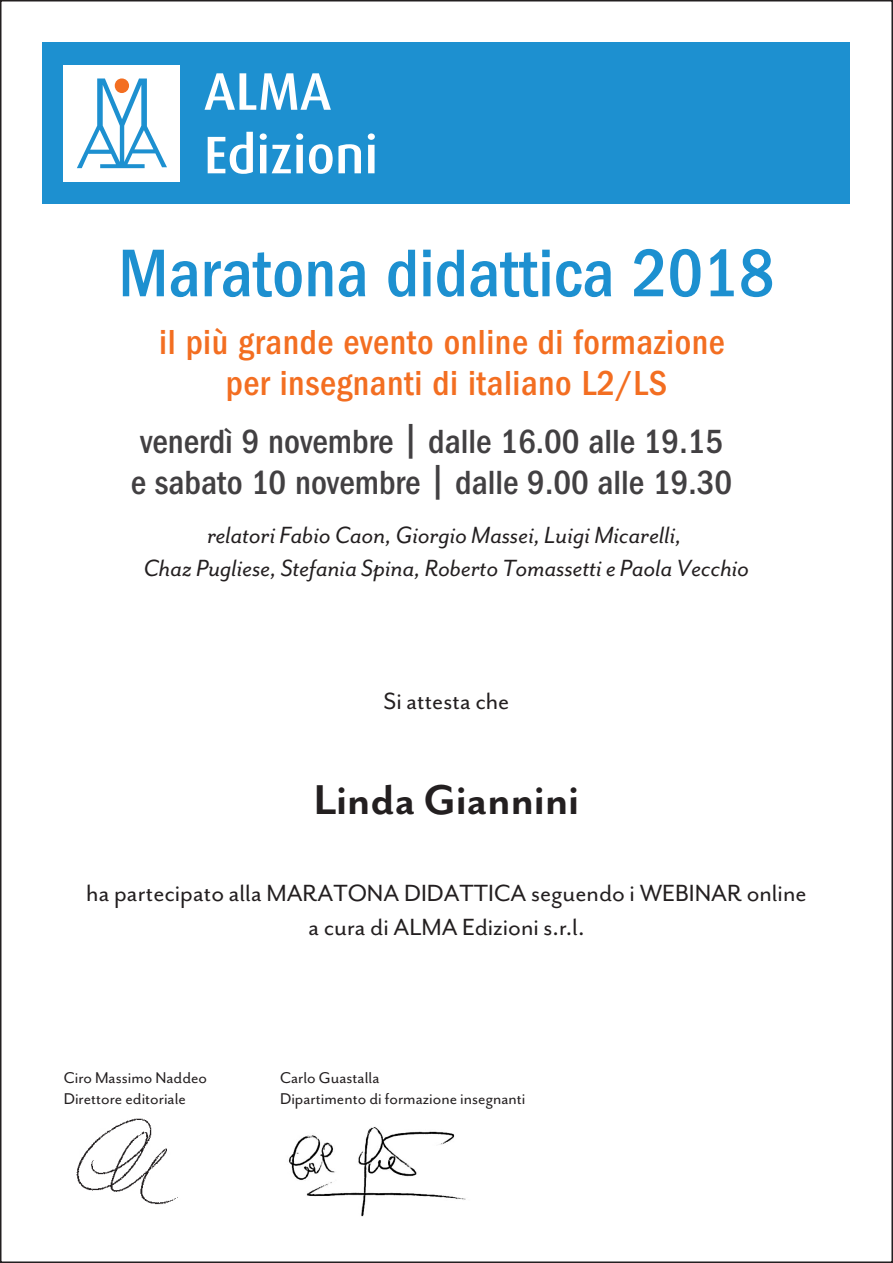
<style>
.page{position:relative;width:893px;height:1263px;background:#fff}
.page>*{position:absolute;margin:0;border:0;box-sizing:border-box;transform-origin:0 0}
.t1{font:500 condensed 69.75px "Franklin Gothic";color:#1d90d0}
.t2{font:700 48px "Mr Eaves San OT";color:#231f20}
.t3{font:500 condensed 36px/40.5px "Franklin Gothic";letter-spacing:.015em;color:#f36e21;text-align:center}
.t4{font:500 condensed 34.8px/41.7px "Franklin Gothic";color:#424042}
.t5{font:italic 27px/32.4px "Mr Eaves San OT";color:#231f20;text-align:center}
.t6{font:27px "Mr Eaves San OT";color:#231f20}
.t7{font:18px "Mr Eaves San OT";color:#231f20}
</style>
<div class="page">
<img style="left:288px;top:1127px;width:178px;height:90px">
<div style="left:43px;top:43px;width:807px;height:161px;background:#1d90d0"></div>
<div style="left:64px;top:65px;width:116px;height:116px;background:#fff"></div>
<svg style="left:77px;top:78px;width:90px;height:90px"></svg>
<svg style="left:205px;top:73px;width:126px;height:37px"></svg>
<svg style="left:208px;top:132px;width:45px;height:42px"></svg>
<svg style="left:260px;top:133px;width:43px;height:40px"></svg>
<svg style="left:309px;top:144px;width:52px;height:30px"></svg>
<svg style="left:368px;top:133px;width:7px;height:40px"></svg>
<img style="left:76px;top:1118px;width:102px;height:87px">
<h1 class="t1" style="left:118px;top:234px;width:657px">Maratona didattica 2018</h1>
<h3 class="t3" style="left:159px;top:322px;width:567px">il più grande evento online di formazione per insegnanti di italiano L2/LS</h3>
<p class="t4" style="left:131px;top:421px;width:603px">venerdì 9 novembre | dalle 16.00 alle 19.15 e sabato 10 novembre | dalle 9.00 alle 19.30</p>
<p class="t5" style="left:144px;top:519px;width:607px">relatori Fabio Caon, Giorgio Massei, Luigi Micarelli,<br>Chaz Pugliese, Stefania Spina, Roberto Tomassetti e Paola Vecchio</p>
<p class="t6" style="left:383px;top:686px;width:128px">Si attesta che</p>
<h2 class="t2" style="left:314px;top:774px;width:267px">Linda Giannini</h2>
<p class="t6" style="left:86px;top:878px;width:722px">ha partecipato alla MARATONA DIDATTICA seguendo i WEBINAR online</p>
<p class="t6" style="left:308px;top:912px;width:278px">a cura di ALMA Edizioni s.r.l.</p>
<p class="t7" style="left:64px;top:1068px;width:145px">Ciro Massimo Naddeo</p>
<p class="t7" style="left:280px;top:1068px;width:101px">Carlo Guastalla</p>
<p class="t7" style="left:64px;top:1089px;width:124px">Direttore editoriale</p>
<p class="t7" style="left:280px;top:1089px;width:247px">Dipartimento di formazione insegnanti</p>
</div>
